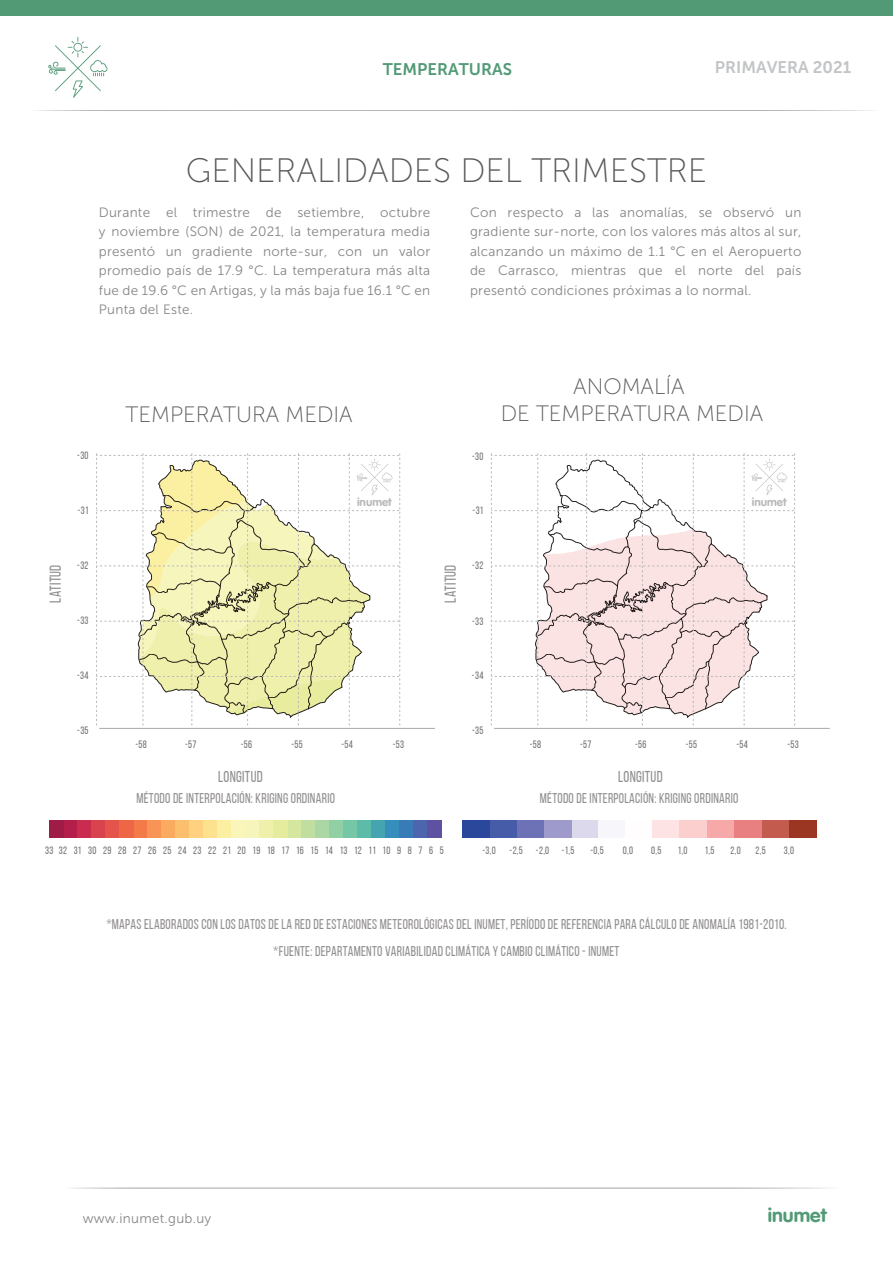
<style>
.page{position:relative;width:893px;height:1263px;background:#fff}
.page>*{position:absolute;margin:0;border:0;box-sizing:border-box;transform-origin:0 0}
.t1{font:33.9px "Museo Sans 100";color:#58595b}
.t2{font:22.2px/26.7px "Museo Sans 100";color:#58595b;text-align:center}
.t3{font:19.5px "VAG Rounded Bold";color:#529a76}
.t4{font:16.8px "Museo Sans 700";color:#c2c4c6}
.t5{font:16.8px "Museo Sans 700";color:#529a76}
.t6{font:15.75px "Bebas Neue";letter-spacing:.02em;color:#918e90;scale:.96 1}
.t7{font:14.1px "Bebas Neue";letter-spacing:.02em;color:#918e90;scale:.96 1}
.t8{font:13.5px/19.5px "Museo Sans 300";letter-spacing:.02em;color:#868686;text-align:justify}
.t9{font:11.4px "VAG Rounded Bold";color:#bab8b8}
.t10{font:10.65px "Bebas Neue";letter-spacing:.035em;color:#727274;scale:.96 1}
.t11{font:10.65px "Bebas Neue";letter-spacing:.66em;color:#727274;scale:.96 1}
</style>
<div class="page">
<div style="left:287px;top:821px;width:14px;height:17px;background:#d5e69e"></div>
<div style="left:301px;top:821px;width:14px;height:17px;background:#bfde9f"></div>
<div style="left:315px;top:821px;width:14px;height:17px;background:#aad7a4"></div>
<div style="left:329px;top:821px;width:14px;height:17px;background:#91cfa4"></div>
<div style="left:343px;top:821px;width:14px;height:17px;background:#76c7a5"></div>
<div style="left:357px;top:821px;width:14px;height:17px;background:#5dbbaa"></div>
<div style="left:371px;top:821px;width:14px;height:17px;background:#46a4b1"></div>
<div style="left:385px;top:821px;width:14px;height:17px;background:#358ebb"></div>
<div style="left:399px;top:821px;width:14px;height:17px;background:#377bb7"></div>
<div style="left:413px;top:821px;width:14px;height:17px;background:#4c65ad"></div>
<div style="left:427px;top:821px;width:14px;height:17px;background:#5e51a2"></div>
<div style="left:133px;top:821px;width:14px;height:17px;background:#f47b49"></div>
<div style="left:147px;top:821px;width:14px;height:17px;background:#f79456"></div>
<div style="left:161px;top:821px;width:14px;height:17px;background:#faab5f"></div>
<div style="left:175px;top:821px;width:14px;height:17px;background:#fcbf6d"></div>
<div style="left:189px;top:821px;width:14px;height:17px;background:#ffd181"></div>
<div style="left:63px;top:821px;width:14px;height:17px;background:#b41e4b"></div>
<div style="left:49px;top:821px;width:14px;height:17px;background:#9f1c46"></div>
<div style="left:77px;top:821px;width:14px;height:17px;background:#c92c4e"></div>
<div style="left:91px;top:821px;width:14px;height:17px;background:#d9434e"></div>
<div style="left:105px;top:821px;width:14px;height:17px;background:#e5544a"></div>
<div style="left:119px;top:821px;width:14px;height:17px;background:#ed6645"></div>
<div style="left:203px;top:821px;width:14px;height:17px;background:#fce28f"></div>
<div style="left:217px;top:821px;width:14px;height:17px;background:#fbf0a2"></div>
<div style="left:231px;top:821px;width:14px;height:17px;background:#faf6b9"></div>
<div style="left:245px;top:821px;width:14px;height:17px;background:#f6f5bc"></div>
<div style="left:259px;top:821px;width:14px;height:17px;background:#eef0ac"></div>
<div style="left:273px;top:821px;width:14px;height:17px;background:#e6ec9d"></div>
<div style="left:598px;top:821px;width:27px;height:17px;background:#f7f7fb"></div>
<div style="left:570px;top:821px;width:28px;height:17px;background:#dcd9ed"></div>
<div style="left:544px;top:821px;width:27px;height:17px;background:#9e9bcc"></div>
<div style="left:517px;top:821px;width:27px;height:17px;background:#6d71b5"></div>
<div style="left:489px;top:821px;width:27px;height:17px;background:#475ca9"></div>
<div style="left:462px;top:821px;width:28px;height:17px;background:#2b479b"></div>
<div style="left:652px;top:821px;width:28px;height:17px;background:#fde3e4"></div>
<div style="left:680px;top:821px;width:27px;height:17px;background:#fbcfce"></div>
<div style="left:707px;top:821px;width:27px;height:17px;background:#f7a8a9"></div>
<div style="left:734px;top:821px;width:28px;height:17px;background:#e87f80"></div>
<div style="left:762px;top:821px;width:27px;height:17px;background:#c35b4e"></div>
<div style="left:789px;top:821px;width:27px;height:17px;background:#9a3621"></div>
<hr style="left:494px;top:728px;width:336px;height:1px;background:#a7a9ac">
<svg style="left:491px;top:454px;width:304px;height:272px"></svg>
<hr style="left:99px;top:728px;width:336px;height:1px;background:#a7a9ac">
<svg style="left:96px;top:454px;width:304px;height:272px"></svg>
<hr style="left:1px;top:1188px;width:892px;height:1px;background:#989797">
<div style="left:0;top:0;width:893px;height:16px;background:#529a76"></div>
<hr style="left:1px;top:110px;width:892px;height:1px;background:#989797">
<svg style="left:48px;top:37px;width:59px;height:61px"></svg>
<p class="t5" style="left:383px;top:60px;width:131px">TEMPERATURAS</p>
<p class="t4" style="left:715px;top:58px;width:138px">PRIMAVERA 2021</p>
<h1 class="t1" style="left:186px;top:153px;width:523px">GENERALIDADES DEL TRIMESTRE</h1>
<p class="t8" style="left:99px;top:202px;width:333px">Durante el trimestre de setiembre, octubre y noviembre (SON) de 2021, la temperatura media presentó un gradiente norte-sur, con un valor promedio país de 17.9 °C. La temperatura más alta fue de 19.6 °C en Artigas, y la más baja fue 16.1 °C en Punta del Este.</p>
<p class="t8" style="left:470px;top:202px;width:333px">Con respecto a las anomalías, se observó un gradiente sur-norte, con los valores más altos al sur, alcanzando un máximo de 1.1 °C en el Aeropuerto de Carrasco, mientras que el norte del país presentó condiciones próximas a lo normal.</p>
<p class="t10" style="left:77px;top:450px;width:13px">-30</p>
<p class="t10" style="left:78px;top:505px;width:13px">-31</p>
<p class="t6" style="left:47px;top:603px;width:41px;rotate:-90deg">LATITUD</p>
<p class="t10" style="left:77px;top:560px;width:13px">-32</p>
<p class="t10" style="left:77px;top:614px;width:13px">-33</p>
<p class="t10" style="left:77px;top:669px;width:13px">-34</p>
<p class="t10" style="left:77px;top:724px;width:13px">-35</p>
<h2 class="t2" style="left:125px;top:401px;width:229px">TEMPERATURA MEDIA</h2>
<p class="t9" style="left:357px;top:496px;width:36px">inumet</p>
<p class="t10" style="left:135px;top:738px;width:13px">-58</p>
<p class="t10" style="left:185px;top:738px;width:13px">-57</p>
<p class="t10" style="left:241px;top:738px;width:13px">-56</p>
<p class="t10" style="left:291px;top:738px;width:13px">-55</p>
<p class="t10" style="left:342px;top:738px;width:13px">-54</p>
<p class="t10" style="left:393px;top:738px;width:13px">-53</p>
<p class="t6" style="left:218px;top:767px;width:48px">LONGITUD</p>
<p class="t7" style="left:136px;top:790px;width:208px">MÉTODO DE INTERPOLACIÓN: KRIGING ORDINARIO</p>
<p class="t10" style="left:472px;top:450px;width:13px">-30</p>
<p class="t10" style="left:473px;top:505px;width:13px">-31</p>
<p class="t6" style="left:442px;top:603px;width:41px;rotate:-90deg">LATITUD</p>
<p class="t10" style="left:472px;top:560px;width:13px">-32</p>
<p class="t10" style="left:472px;top:615px;width:13px">-33</p>
<p class="t10" style="left:472px;top:670px;width:13px">-34</p>
<p class="t10" style="left:472px;top:724px;width:13px">-35</p>
<h2 class="t2" style="left:501px;top:373px;width:264px">ANOMALÍA<br>DE TEMPERATURA MEDIA</h2>
<p class="t9" style="left:752px;top:496px;width:36px">inumet</p>
<p class="t10" style="left:530px;top:738px;width:13px">-58</p>
<p class="t10" style="left:580px;top:738px;width:13px">-57</p>
<p class="t10" style="left:635px;top:738px;width:13px">-56</p>
<p class="t10" style="left:686px;top:738px;width:13px">-55</p>
<p class="t10" style="left:736px;top:738px;width:13px">-54</p>
<p class="t10" style="left:788px;top:738px;width:13px">-53</p>
<p class="t6" style="left:618px;top:767px;width:48px">LONGITUD</p>
<p class="t7" style="left:540px;top:790px;width:208px">MÉTODO DE INTERPOLACIÓN: KRIGING ORDINARIO</p>
<p class="t11" style="left:45px;top:845px;width:417px">33323130292827262524232221201918171615141312111098765</p>
<p class="t10" style="left:482px;top:845px;width:15px">-3,0</p>
<p class="t10" style="left:510px;top:845px;width:69px">-2,5 -2,0 -1,5</p>
<p class="t10" style="left:590px;top:845px;width:15px">-0,5</p>
<p class="t10" style="left:623px;top:845px;width:12px">0,0</p>
<p class="t10" style="left:651px;top:845px;width:12px">0,5</p>
<p class="t10" style="left:678px;top:845px;width:12px">1,0</p>
<p class="t10" style="left:705px;top:845px;width:12px">1,5</p>
<p class="t10" style="left:730px;top:845px;width:12px">2,0</p>
<p class="t10" style="left:756px;top:845px;width:12px">2,5</p>
<p class="t10" style="left:784px;top:845px;width:12px">3,0</p>
<p class="t7" style="left:106px;top:916px;width:710px">*MAPAS ELABORADOS CON LOS DATOS DE LA RED DE ESTACIONES METEOROLÓGICAS DEL INUMET, PERÍODO DE REFERENCIA PARA CÁLCULO DE ANOMALÍA 1981-2010.</p>
<p class="t7" style="left:273px;top:944px;width:362px">*FUENTE: DEPARTAMENTO VARIABILIDAD CLIMÁTICA Y CAMBIO CLIMÁTICO - INUMET</p>
<p class="t8" style="left:83px;top:1208px;width:130px">www.inumet.gub.uy</p>
<h3 class="t3" style="left:768px;top:1204px;width:60px">inumet</h3>
</div>
